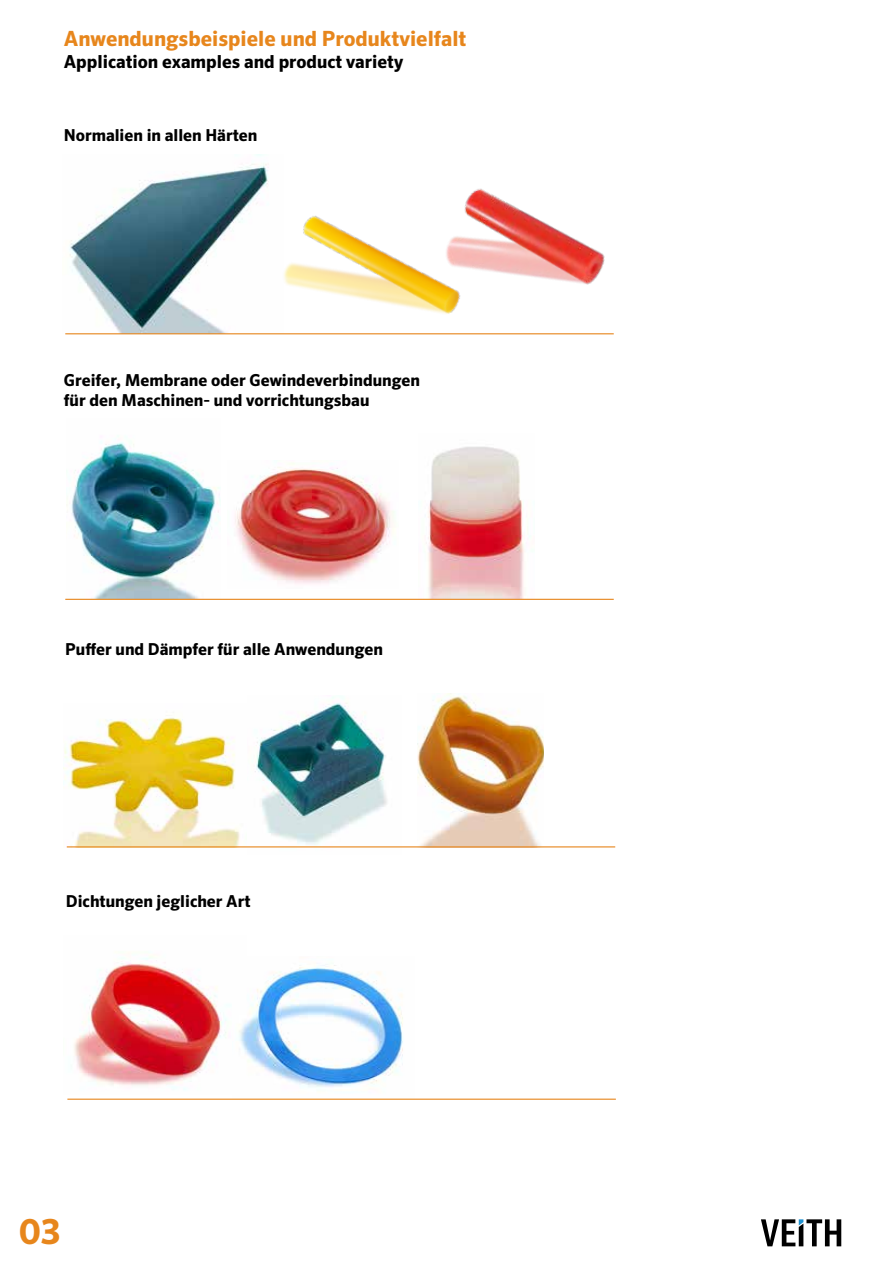
<style>
.page{position:relative;width:893px;height:1263px;background:#fff}
.page>*{position:absolute;margin:0;border:0;box-sizing:border-box;transform-origin:0 0}
.t1{font:700 34.5px "Sero Pro";color:#e7861c}
.t2{font:700 21px "Sero Pro";color:#e7861c}
.t3{font:700 18px "Sero Pro";color:#000}
.t4{font:700 16.5px/19.8px "Sero Pro";color:#000}
</style>
<div class="page">
<img style="left:69px;top:171px;width:165px;height:162px">
<img style="left:67px;top:436px;width:153px;height:163px">
<img style="left:235px;top:463px;width:159px;height:121px">
<img style="left:418px;top:446px;width:116px;height:153px">
<hr style="left:65px;top:333px;width:549px;height:1px;background:#e7861c">
<hr style="left:65px;top:599px;width:549px;height:1px;background:#e7861c">
<img style="left:64px;top:715px;width:176px;height:132px">
<img style="left:247px;top:696px;width:154px;height:152px">
<img style="left:417px;top:693px;width:127px;height:153px">
<img style="left:74px;top:955px;width:156px;height:135px">
<img style="left:239px;top:965px;width:164px;height:123px">
<hr style="left:67px;top:846px;width:548px;height:1px;background:#e7861c">
<hr style="left:67px;top:1098px;width:549px;height:2px;background:#e7861c">
<img style="left:234px;top:154px;width:264px;height:181px">
<img style="left:408px;top:154px;width:206px;height:180px">
<svg style="left:761px;top:1219px;width:80px;height:27px"></svg>
<p class="t2" style="left:64px;top:26px;width:404px">Anwendungsbeispiele und Produktvielfalt</p>
<p class="t3" style="left:64px;top:50px;width:341px">Application examples and product variety</p>
<p class="t4" style="left:64px;top:125px;width:195px">Normalien in allen Härten</p>
<p class="t4" style="left:64px;top:371px;width:358px">Greifer, Membrane oder Gewindeverbindungen für den Maschinen- und vorrichtungsbau</p>
<p class="t4" style="left:65px;top:639px;width:319px">Puffer und Dämpfer für alle Anwendungen</p>
<p class="t4" style="left:66px;top:892px;width:186px">Dichtungen jeglicher Art</p>
<h1 class="t1" style="left:19px;top:1211px;width:43px">03</h1>
</div>
